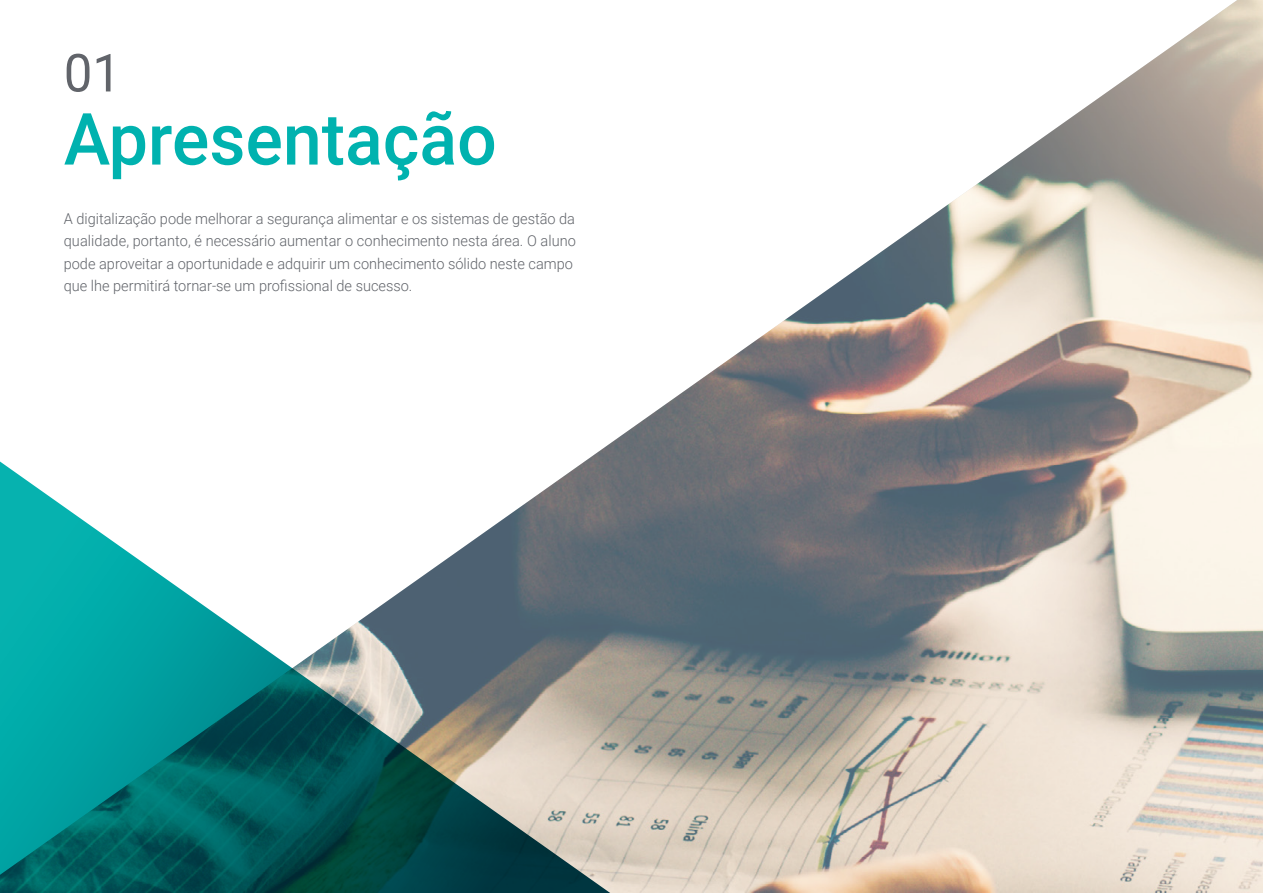
<style>
.page{position:relative;width:1263px;height:893px;background:#fff}
.page>*{position:absolute;margin:0;border:0;box-sizing:border-box;transform-origin:0 0}
.t1{font:500 72px "Roboto";color:#00b2af}
.t2{font:52.5px "Roboto";color:#61646a}
.t3{font:300 15px/22.5px "Roboto";color:#61646a}
</style>
<div class="page">
<img style="left:606px;top:0;width:657px;height:893px">
<svg style="left:0;top:446px;width:640px;height:447px"></svg>
<h2 class="t2" style="left:64px;top:36px;width:59px">01</h2>
<h1 class="t1" style="left:64px;top:89px;width:435px">Apresentação</h1>
<p class="t3" style="left:64px;top:207px;width:514px">A digitalização pode melhorar a segurança alimentar e os sistemas de gestão da qualidade, portanto, é necessário aumentar o conhecimento nesta área. O aluno pode aproveitar a oportunidade e adquirir um conhecimento sólido neste campo que lhe permitirá tornar-se um profissional de sucesso.</p>
</div>
